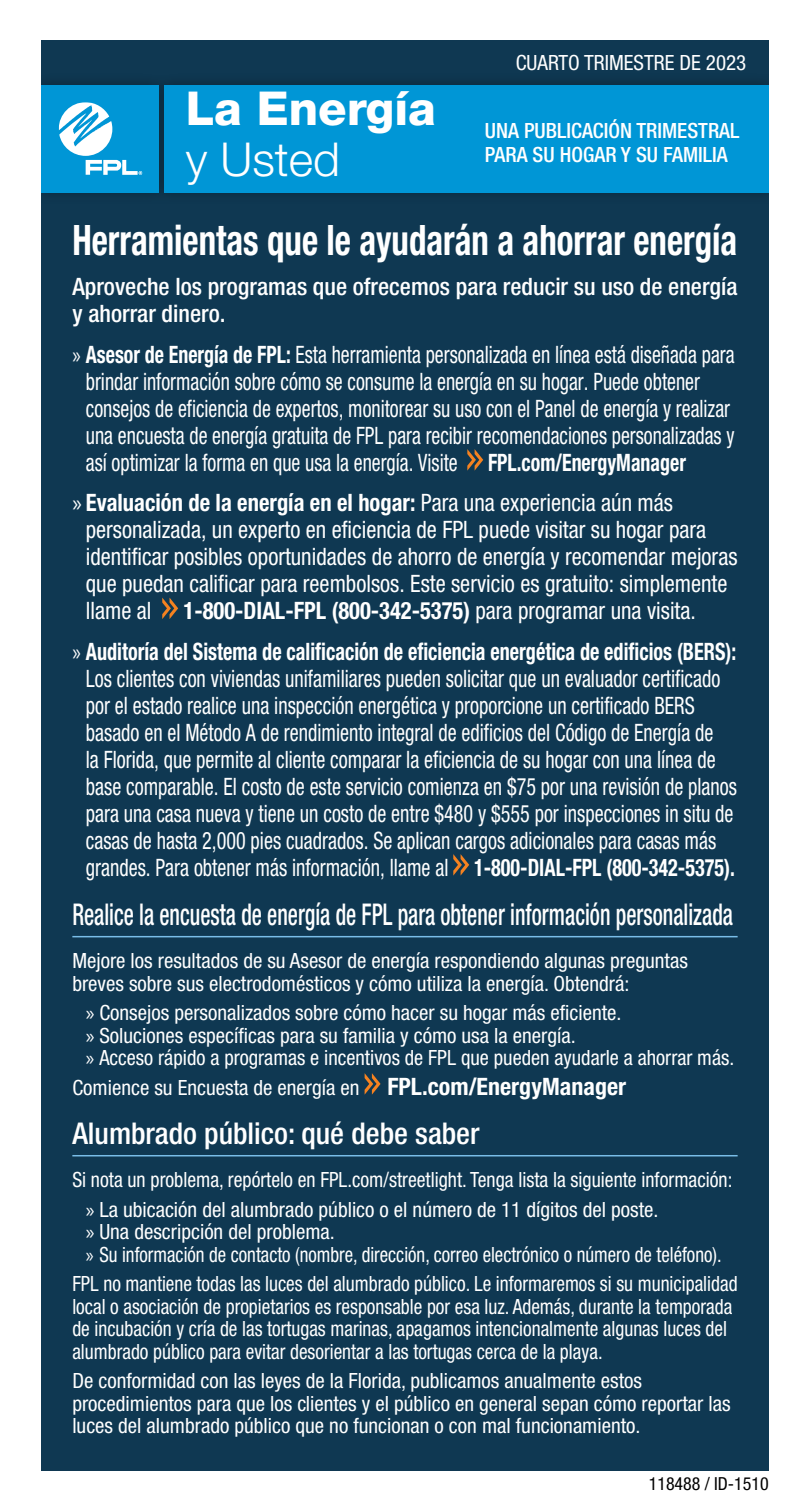
<style>
.page{position:relative;width:810px;height:1512px;background:#fff}
.page>*{position:absolute;margin:0;border:0;box-sizing:border-box;transform-origin:0 0}
.t1{font:800 46.8px "Helvetica Neue LT Std";color:#fff}
.t2{font:300 46.8px "Helvetica Neue LT Std";color:#fff}
.t3{font:700 condensed 42px "Helvetica Neue LT Std";color:#fff;scale:.83 1}
.t4{font:500 condensed 30px "Helvetica Neue LT Std";color:#fff;scale:.73 1}
.t5{font:500 condensed 30px "Helvetica Neue LT Std";color:#fff}
.t6{font:condensed 24px/27px "Helvetica Neue LT Std";color:#fff;scale:.84 1}
.t7{font:condensed 24px/27px "Helvetica Neue LT Std";color:#fff;scale:.83 1}
.t8{font:condensed 24px/27px "Helvetica Neue LT Std";color:#fff;scale:.94 1}
.t9{font:700 condensed 24px/40.5px "Helvetica Neue LT Std";color:#fff;scale:.94 1}
.t10{font:700 condensed 24px/40.5px "Helvetica Neue LT Std";color:#fff;scale:.83 1}
.t11{font:500 condensed 24px/27px "Helvetica Neue LT Std";color:#fff}
.t12{font:condensed 21px/22.5px "Helvetica Neue LT Std";color:#fff}
.t13{font:condensed 21px/22.5px "Helvetica Neue LT Std";color:#fff;scale:.92 1}
.t14{font:condensed 21px/29.4px "Helvetica Neue LT Std";color:#fff;scale:.94 1}
.t15{font:500 condensed 21px/24px "Helvetica Neue LT Std";color:#fff}
.t16{font:condensed 18px "Helvetica Neue LT Std";color:#000}
.s1{font-family:"Myriad Pro";font-stretch:normal}
.s2{font-weight:700}
.s3{font-family:"Myriad Pro";font-weight:400;font-stretch:normal}
.s4{font-weight:400}
.s5{font-weight:700;font-size:24px}
</style>
<div class="page">
<div style="left:40px;top:40px;width:730px;height:1432px;background:#0f3852"></div>
<div style="left:40px;top:72px;width:730px;height:133px;background:#0e354d"></div>
<div style="left:40px;top:85px;width:119px;height:108px;background:#0096d6"></div>
<div style="left:164px;top:85px;width:606px;height:108px;background:#0096d6"></div>
<svg style="left:59px;top:102px;width:83px;height:73px"></svg>
<hr style="left:72px;top:936px;width:666px;height:1px;background:#79bde8">
<hr style="left:72px;top:1155px;width:666px;height:1px;background:#79bde8">
<svg style="left:467px;top:449px;width:16px;height:22px"></svg>
<svg style="left:162px;top:598px;width:16px;height:21px"></svg>
<svg style="left:453px;top:854px;width:16px;height:22px"></svg>
<svg style="left:365px;top:1073px;width:16px;height:22px"></svg>
<h1 class="t1" style="left:186px;top:80px;width:252px">La Energía</h1>
<h1 class="t2" style="left:186px;top:130px;width:156px">y Usted</h1>
<p class="t12" style="left:516px;top:51px;width:232px">CUARTO TRIMESTRE DE 2023</p>
<p class="t15" style="left:485px;top:118px;width:256px">UNA PUBLICACIÓN TRIMESTRAL<br>PARA SU HOGAR Y SU FAMILIA</p>
<h2 class="t3" style="left:72px;top:214px;width:803px">Herramientas que le ayudarán a ahorrar energía</h2>
<p class="t11" style="left:72px;top:273px;width:667px">Aproveche los programas que ofrecemos para reducir su uso de energía y ahorrar dinero.</p>
<p class="t7" style="left:86px;top:340px;width:783px;text-indent:-14px"><span class="s1">»</span> <span class="s2">Asesor de Energía de FPL:</span> Esta herramienta personalizada en línea está diseñada para brindar información sobre cómo se consume la energía en su hogar. Puede obtener consejos de eficiencia de expertos, monitorear su uso con el Panel de energía y realizar una encuesta de energía gratuita de FPL para recibir recomendaciones personalizadas y así optimizar la forma en que usa la energía. Visite</p>
<p class="t10" style="left:72px;top:442px;width:741px;text-indent:416px">FPL.com/EnergyManager <span class="s3">»</span> Evaluación de la energía en el hogar: <span class="s4">Para una experiencia aún más</span></p>
<p class="t8" style="left:86px;top:516px;width:695px">personalizada, un experto en eficiencia de FPL puede visitar su hogar para identificar posibles oportunidades de ahorro de energía y recomendar mejoras que puedan calificar para reembolsos. Este servicio es gratuito: simplemente llame al</p>
<p class="t9" style="left:72px;top:590px;width:708px;text-indent:111px">1-800-DIAL-FPL (800-342-5375) <span class="s4">para programar una visita.<br></span><span class="s3">»</span> Auditoría del Sistema de calificación de eficiencia energética de edificios (BERS):</p>
<p class="t6" style="left:86px;top:664px;width:777px">Los clientes con viviendas unifamiliares pueden solicitar que un evaluador certificado por el estado realice una inspección energética y proporcione un certificado BERS basado en el Método A de rendimiento integral de edificios del Código de Energía de<br>la Florida, que permite al cliente comparar la eficiencia de su hogar con una línea de base comparable. El costo de este servicio comienza en $75 por una revisión de planos para una casa nueva y tiene un costo de entre $480 y $555 por inspecciones in situ de casas de hasta 2,000 pies cuadrados. Se aplican cargos adicionales para casas más grandes. Para obtener más información, llame al <span class="s2">1-800-DIAL-FPL (800-342-5375).</span></p>
<h3 class="t4" style="left:72px;top:897px;width:907px">Realice la encuesta de energía de FPL para obtener información personalizada</h3>
<p class="t12" style="left:72px;top:949px;width:617px">Mejore los resultados de su Asesor de energía respondiendo algunas preguntas breves sobre sus electrodomésticos y cómo utiliza la energía. Obtendrá:</p>
<p class="t12" style="left:86px;top:1001px;width:650px"><span class="s1">»</span> Consejos personalizados sobre cómo hacer su hogar más eficiente.<br><span class="s1">»</span> Soluciones específicas para su familia y cómo usa la energía.<br><span class="s1">»</span> Acceso rápido a programas e incentivos de FPL que pueden ayudarle a ahorrar más.</p>
<p class="t12" style="left:72px;top:1076px;width:555px">Comience su Encuesta de energía en <span class="s5">FPL.com/EnergyManager</span></p>
<h3 class="t5" style="left:72px;top:1116px;width:409px">Alumbrado público: qué debe saber</h3>
<p class="t14" style="left:86px;top:1165px;width:689px;text-indent:-13px">Si nota un problema, repórtelo en FPL.com/streetlight. Tenga lista la siguiente información: <span class="s1">»</span> La ubicación del alumbrado público o el número de 11 dígitos del poste.</p>
<p class="t12" style="left:86px;top:1220px;width:637px"><span class="s1">»</span> Una descripción del problema.<br><span class="s1">»</span> Su información de contacto (nombre, dirección, correo electrónico o número de teléfono).</p>
<p class="t13" style="left:72px;top:1272px;width:725px">FPL no mantiene todas las luces del alumbrado público. Le informaremos si su municipalidad local o asociación de propietarios es responsable por esa luz. Además, durante la temporada de incubación y cría de las tortugas marinas, apagamos intencionalmente algunas luces del alumbrado público para evitar desorientar a las tortugas cerca de la playa.</p>
<p class="t12" style="left:72px;top:1369px;width:660px">De conformidad con las leyes de la Florida, publicamos anualmente estos procedimientos para que los clientes y el público en general sepan cómo reportar las luces del alumbrado público que no funcionan o con mal funcionamiento.</p>
<p class="t16" style="left:649px;top:1473px;width:122px">118488 / ID-1510</p>
</div>
